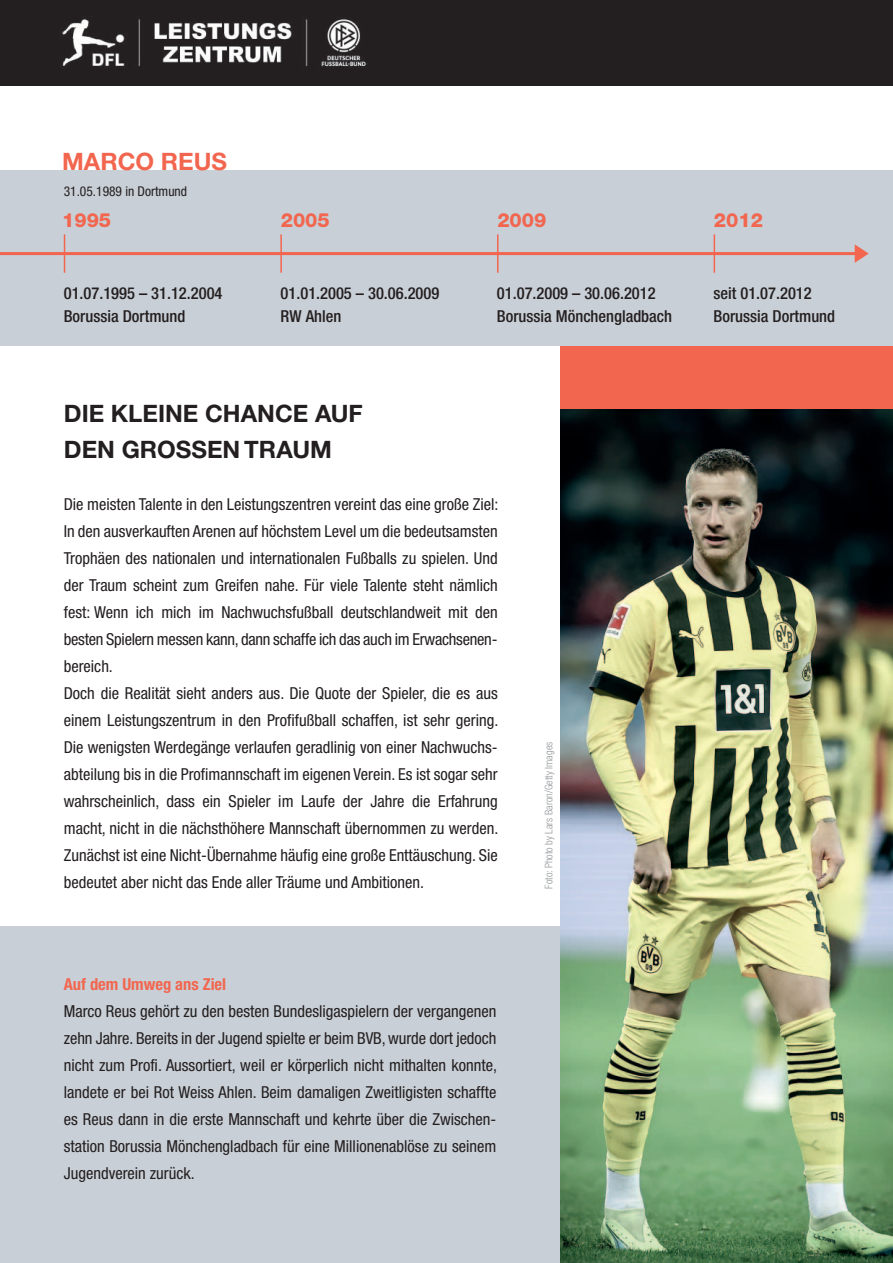
<style>
.page{position:relative;width:893px;height:1263px;background:#fff}
.page>*{position:absolute;margin:0;border:0;box-sizing:border-box;transform-origin:0 0}
.t1{font:700 24px/36px "Helvetica Neue CE";color:#231f20}
.t2{font:700 24px "Helvetica Neue CE";color:#f2664f}
.t3{font:800 19.5px "Helvetica Neue CE";color:#f2664f}
.t4{font:condensed 16.5px/27px "Helvetica Neue";color:#231f20}
.t5{font:500 condensed 16.5px "Helvetica Neue";color:#231f20}
.t6{font:700 condensed 16.5px "Helvetica Neue";color:#f2664f}
.t7{font:condensed 13.5px "Helvetica Neue";color:#231f20}
.t8{font:300 condensed 10.5px "Helvetica Neue";color:#939598}
</style>
<div class="page">
<div style="left:0;top:0;width:893px;height:85px;background:#231f20"></div>
<img style="left:60px;top:19px;width:306px;height:49px">
<div style="left:560px;top:322px;width:333px;height:111px;background:#f2664f"></div>
<div style="left:0;top:926px;width:560px;height:337px;background:#c9cfd6"></div>
<div style="left:0;top:170px;width:893px;height:175px;background:#c9cfd6"></div>
<img style="left:560px;top:410px;width:333px;height:853px">
<hr style="left:0;top:252px;width:862px;height:3px;background:#f2664f">
<hr style="left:64px;top:234px;width:1px;height:39px;background:#f2664f">
<hr style="left:714px;top:234px;width:1px;height:39px;background:#f2664f">
<hr style="left:497px;top:234px;width:1px;height:39px;background:#f2664f">
<hr style="left:280px;top:234px;width:2px;height:39px;background:#f2664f">
<svg style="left:855px;top:244px;width:14px;height:19px"></svg>
<h1 class="t2" style="left:62px;top:153px;width:166px">MARCO REUS</h1>
<p class="t7" style="left:64px;top:187px;width:125px">31.05.1989 in Dortmund</p>
<p class="t3" style="left:62px;top:213px;width:51px">1995</p>
<p class="t3" style="left:281px;top:213px;width:51px">2005</p>
<p class="t3" style="left:497px;top:213px;width:51px">2009</p>
<p class="t3" style="left:714px;top:213px;width:51px">2012</p>
<p class="t5" style="left:64px;top:287px;width:160px">01.07.1995 – 31.12.2004</p>
<p class="t5" style="left:281px;top:287px;width:160px">01.01.2005 – 30.06.2009</p>
<p class="t5" style="left:497px;top:287px;width:160px">01.07.2009 – 30.06.2012</p>
<p class="t5" style="left:714px;top:287px;width:100px">seit 01.07.2012</p>
<p class="t5" style="left:64px;top:310px;width:123px">Borussia Dortmund</p>
<p class="t5" style="left:281px;top:310px;width:62px">RW Ahlen</p>
<p class="t5" style="left:497px;top:310px;width:177px">Borussia Mönchengladbach</p>
<p class="t5" style="left:714px;top:310px;width:123px">Borussia Dortmund</p>
<h1 class="t1" style="left:64px;top:397px;width:300px">DIE KLEINE CHANCE AUF<br>DEN GROSSEN TRAUM</h1>
<p class="t4" style="left:64px;top:492px;width:436px">Die meisten Talente in den Leistungszentren vereint das eine große Ziel:<br>In den ausverkauften Arenen auf höchstem Level um die bedeutsamsten Trophäen des nationalen und internationalen Fußballs zu spielen. Und der Traum scheint zum Greifen nahe. Für viele Talente steht nämlich fest: Wenn ich mich im Nachwuchsfußball deutschlandweit mit den besten Spielern messen kann, dann schaffe ich das auch im Erwachsenen&shy;bereich.<br>Doch die Realität sieht anders aus. Die Quote der Spieler, die es aus einem Leistungszentrum in den Profifußball schaffen, ist sehr gering.<br>Die wenigsten Werdegänge verlaufen geradlinig von einer Nachwuchs&shy;abteilung bis in die Profimannschaft im eigenen Verein. Es ist sogar sehr wahrscheinlich, dass ein Spieler im Laufe der Jahre die Erfahrung macht, nicht in die nächsthöhere Mannschaft übernommen zu werden.<br>Zunächst ist eine Nicht-Übernahme häufig eine große Enttäuschung. Sie bedeutet aber nicht das Ende aller Träume und Ambitionen.</p>
<p class="t6" style="left:64px;top:978px;width:164px">Auf dem Umweg ans Ziel</p>
<p class="t4" style="left:64px;top:999px;width:435px;text-align:justify">Marco Reus gehört zu den besten Bundesligaspielern der vergangenen zehn Jahre. Bereits in der Jugend spielte er beim BVB, wurde dort jedoch nicht zum Profi. Aussortiert, weil er körperlich nicht mithalten konnte, landete er bei Rot Weiss Ahlen. Beim damaligen Zweitligisten schaffte es Reus dann in die erste Mannschaft und kehrte über die Zwischen - station Borussia Mönchengladbach für eine Millionenablöse zu seinem Jugendverein zurück.</p>
<p class="t8" style="left:545px;top:889px;width:149px;rotate:-90deg">Foto: Photo by Lars Baron/Getty Images</p>
</div>
